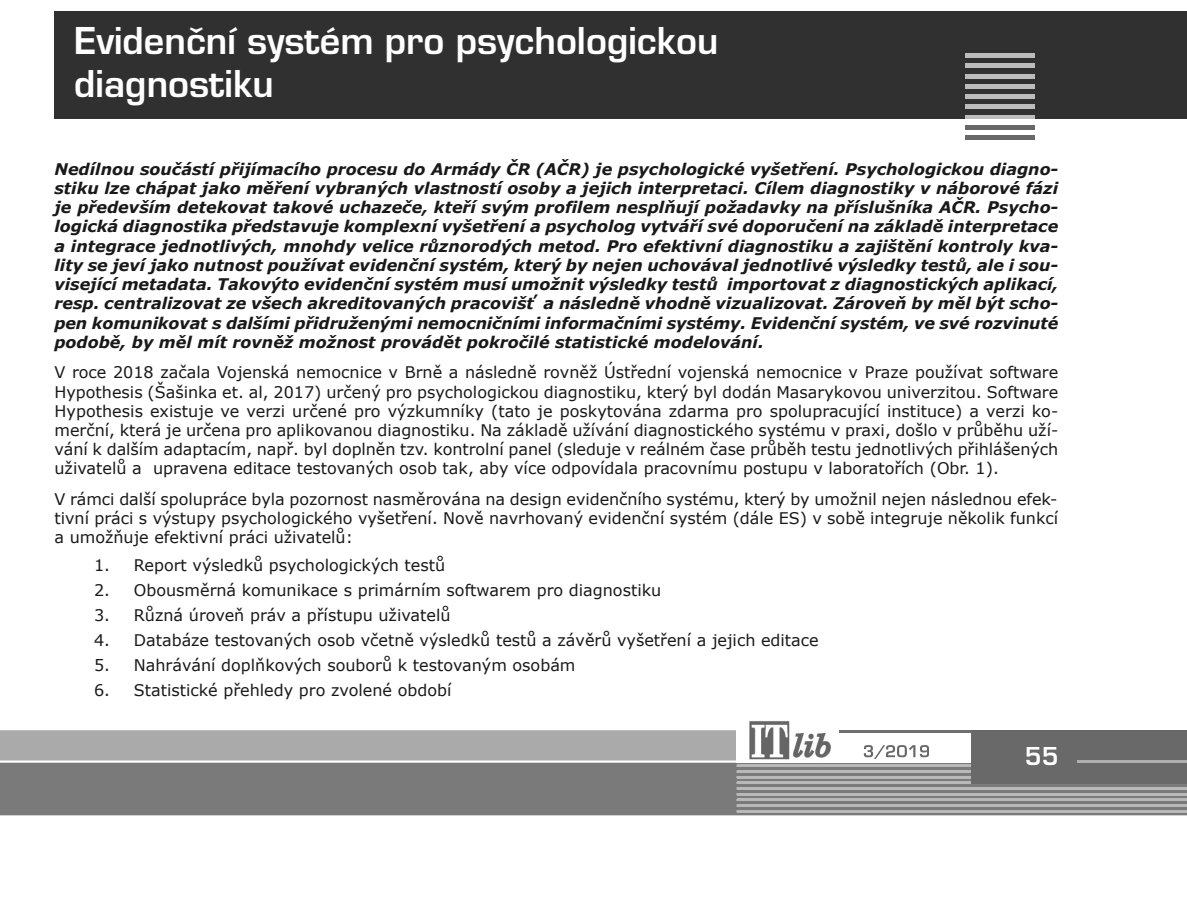
<style>
.page{position:relative;width:1187px;height:904px;background:#fff}
.page>*{position:absolute;margin:0;border:0;box-sizing:border-box;transform-origin:0 0}
.t1{font:36px/43.2px "Euromode CE Bold";color:#fff}
.t2{font:24px "Euromode CE Bold";color:#fff}
.t3{font:16px/19.2px "Verdana";color:#191919;text-align:justify}
.t4{font:italic 700 16px/19.2px "Verdana";color:#191919;text-align:justify}
</style>
<div class="page">
<div style="left:0;top:730px;width:736px;height:30px;background:#aaa"></div>
<svg style="left:0;top:762px;width:1187px;height:53px;background:#818181"></svg>
<hr style="left:839px;top:729px;width:132px;height:2px;background:#707070">
<img style="left:749px;top:721px;width:81px;height:39px">
<svg style="left:863px;top:745px;width:66px;height:13px"></svg>
<hr style="left:736px;top:809px;width:451px;height:2px;background:#b8b8b8">
<hr style="left:736px;top:804px;width:451px;height:2px;background:#b8b8b8">
<hr style="left:736px;top:798px;width:451px;height:2px;background:#b8b8b8">
<hr style="left:736px;top:792px;width:451px;height:2px;background:#b8b8b8">
<hr style="left:736px;top:787px;width:451px;height:2px;background:#b8b8b8">
<hr style="left:736px;top:781px;width:451px;height:2px;background:#b8b8b8">
<hr style="left:736px;top:775px;width:451px;height:2px;background:#b8b8b8">
<hr style="left:736px;top:770px;width:451px;height:2px;background:#b8b8b8">
<hr style="left:736px;top:764px;width:451px;height:2px;background:#b8b8b8">
<div style="left:971px;top:729px;width:216px;height:54px;background:#696969"></div>
<hr style="left:1077px;top:760px;width:110px;height:2px;background:#aeaeae">
<div style="left:54px;top:11px;width:1133px;height:107px;background:#303030"></div>
<hr style="left:964px;top:54px;width:70px;height:4px;background:#bcbcbc">
<hr style="left:964px;top:64px;width:70px;height:4px;background:#bcbcbc">
<hr style="left:964px;top:74px;width:70px;height:4px;background:#bcbcbc">
<hr style="left:964px;top:84px;width:70px;height:4px;background:#bcbcbc">
<hr style="left:964px;top:94px;width:70px;height:4px;background:#bcbcbc">
<hr style="left:964px;top:105px;width:70px;height:4px;background:#bcbcbc">
<hr style="left:964px;top:115px;width:70px;height:3px;background:#bcbcbc">
<hr style="left:964px;top:125px;width:70px;height:4px;background:#686868">
<hr style="left:964px;top:135px;width:70px;height:4px;background:#686868">
<h1 class="t1" style="left:74px;top:19px;width:646px">evidenční systém pro psychologickou diagnostiku</h1>
<p class="t4" style="left:54px;top:159px;width:1005px">Nedílnou součástí přijímacího procesu do Armády ČR (AČR) je psychologické vyšetření. Psychologickou diagno&shy;stiku lze chápat jako měření vybraných vlastností osoby a jejich interpretaci. Cílem diagnostiky v náborové fázi je především detekovat takové uchazeče, kteří svým profilem nesplňují požadavky na příslušníka AČR. Psycho&shy;logická diagnostika představuje komplexní vyšetření a psycholog vytváří své doporučení na základě interpretace a integrace jednotlivých, mnohdy velice různorodých metod. Pro efektivní diagnostiku a zajištění kontroly kva&shy;lity se jeví jako nutnost používat evidenční systém, který by nejen uchovával jednotlivé výsledky testů, ale i sou&shy;visející metadata. Takovýto evidenční systém musí umožnit výsledky testů importovat z diagnostických aplikací, resp. centralizovat ze všech akreditovaných pracovišť a následně vhodně vizualizovat. Zároveň by měl být scho&shy;pen komunikovat s dalšími přidruženými nemocničními informačními systémy. Evidenční systém, ve své rozvinuté podobě, by měl mít rovněž možnost provádět pokročilé statistické modelování.</p>
<p class="t3" style="left:54px;top:362px;width:1005px">V roce 2018 začala Vojenská nemocnice v Brně a následně rovněž Ústřední vojenská nemocnice v Praze používat software Hypothesis (Šašinka et. al, 2017) určený pro psychologickou diagnostiku, který byl dodán Masarykovou univerzitou. Software Hypothesis existuje ve verzi určené pro výzkumníky (tato je poskytována zdarma pro spolupracující instituce) a verzi ko&shy;merční, která je určena pro aplikovanou diagnostiku. Na základě užívání diagnostického systému v praxi, došlo v průběhu uží&shy;vání k dalším adaptacím, např. byl doplněn tzv. kontrolní panel (sleduje v reálném čase průběh testu jednotlivých přihlášených uživatelů a upravena editace testovaných osob tak, aby více odpovídala pracovnímu postupu v laboratořích (Obr. 1).</p>
<p class="t3" style="left:54px;top:488px;width:1005px">V rámci další spolupráce byla pozornost nasměrována na design evidenčního systému, který by umožnil nejen následnou efek&shy;tivní práci s výstupy psychologického vyšetření. Nově navrhovaný evidenční systém (dále ES) v sobě integruje několik funkcí a umožňuje efektivní práci uživatelů:</p>
<p class="t3" style="left:94px;top:555px;width:352px">1. Report výsledků psychologických testů</p>
<p class="t3" style="left:94px;top:579px;width:568px">2. Obousměrná komunikace s primárním softwarem pro diagnostiku</p>
<p class="t3" style="left:94px;top:604px;width:358px">3. Různá úroveň práv a přístupu uživatelů</p>
<p class="t3" style="left:94px;top:629px;width:726px">4. Databáze testovaných osob včetně výsledků testů a závěrů vyšetření a jejich editace</p>
<p class="t3" style="left:94px;top:654px;width:483px">5. Nahrávání doplňkových souborů k testovaným osobám</p>
<p class="t3" style="left:94px;top:679px;width:359px">6. Statistické přehledy pro zvolené období</p>
<h2 class="t2" style="left:1024px;top:741px;width:35px">55</h2>
</div>
